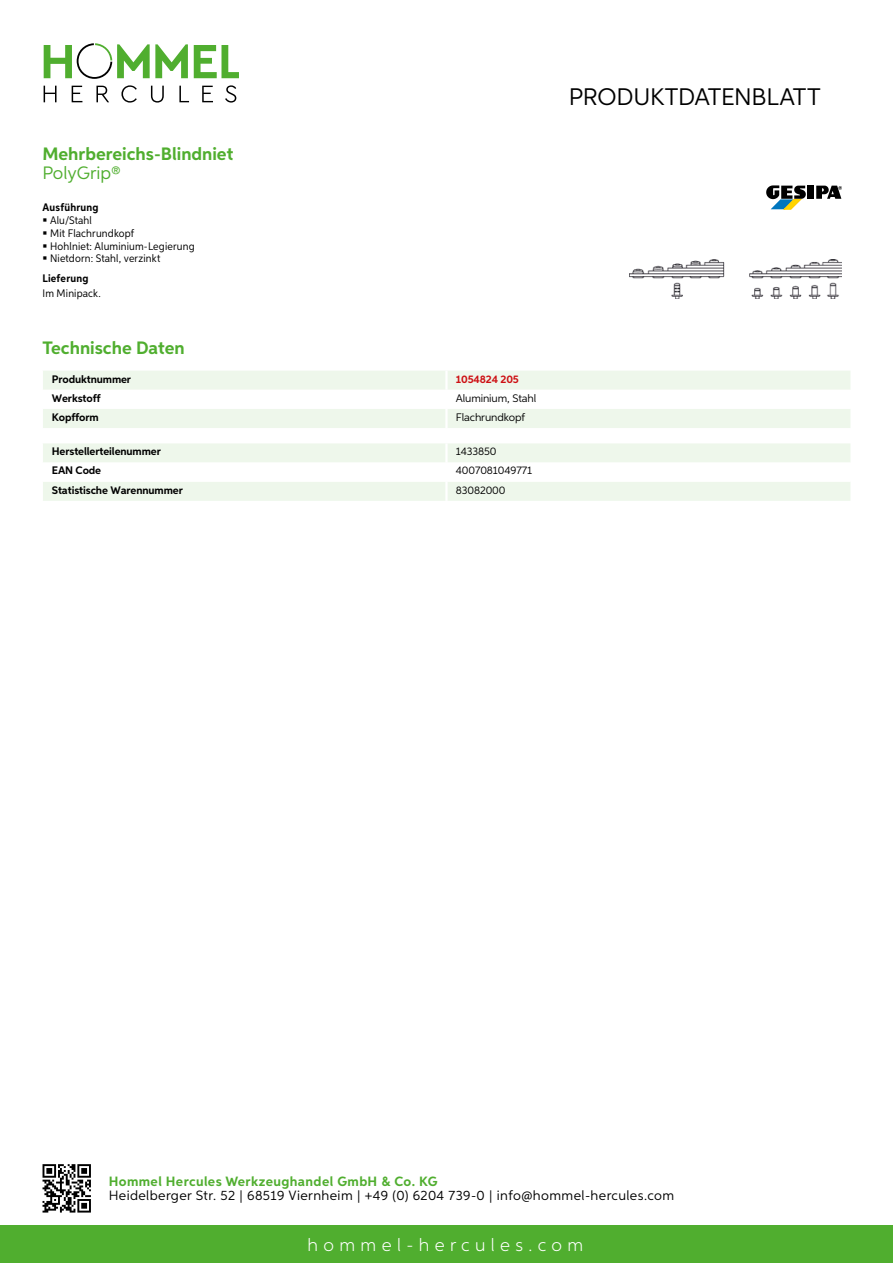
<style>
.page{position:relative;width:893px;height:1263px;background:#fff}
.page>*{position:absolute;margin:0;border:0;box-sizing:border-box;transform-origin:0 0}
.t1{font:24px "Aspira";letter-spacing:-.01em;color:#000}
.t2{font:700 18px "Aspira";color:#50ae2f}
.t3{font:300 18px "Aspira";letter-spacing:.3em;color:#fff}
.t4{font:18px "Aspira";color:#50ae2f}
.t5{font:13.5px "Aspira";letter-spacing:.03em;color:#000}
.t6{font:700 13.5px "Aspira";letter-spacing:.03em;color:#50ae2f}
.t7{font:10.95px/12.8px "Aspira Nar";letter-spacing:.015em;color:#000}
.t8{font:700 10.95px "Aspira";letter-spacing:-.01em;color:#000}
.t9{font:10.95px "Aspira";letter-spacing:-.01em;color:#000}
.t10{font:700 10.95px "Aspira Nar";letter-spacing:.02em;color:#000}
.t11{font:700 10.95px "Aspira";letter-spacing:-.01em;color:#cd1013}
</style>
<div class="page">
<div style="left:0;top:1226px;width:893px;height:37px;background:#50ae2f"></div>
<svg style="left:43px;top:1164px;width:48px;height:48px"></svg>
<svg style="left:194px;top:45px;width:45px;height:33px"></svg>
<svg style="left:44px;top:43px;width:144px;height:36px"></svg>
<svg style="left:44px;top:86px;width:13px;height:16px"></svg>
<svg style="left:72px;top:86px;width:10px;height:16px"></svg>
<svg style="left:96px;top:86px;width:13px;height:16px"></svg>
<svg style="left:121px;top:85px;width:16px;height:18px"></svg>
<svg style="left:151px;top:86px;width:13px;height:17px"></svg>
<svg style="left:179px;top:86px;width:10px;height:16px"></svg>
<svg style="left:202px;top:86px;width:11px;height:16px"></svg>
<svg style="left:225px;top:85px;width:11px;height:18px"></svg>
<svg style="left:43px;top:371px;width:807px;height:57px"></svg>
<hr style="left:445px;top:409px;width:3px;height:19px;background:#fff">
<svg style="left:43px;top:443px;width:807px;height:58px"></svg>
<hr style="left:445px;top:482px;width:3px;height:19px;background:#fff">
<img style="left:629px;top:259px;width:213px;height:39px">
<div style="left:807px;top:186px;width:7px;height:13px;background:#000"></div>
<svg style="left:766px;top:185px;width:40px;height:25px"></svg>
<svg style="left:816px;top:186px;width:26px;height:13px"></svg>
<h2 class="t2" style="left:43px;top:142px;width:192px">Mehrbereichs-Blindniet</h2>
<h2 class="t4" style="left:43px;top:162px;width:80px">PolyGrip®</h2>
<p class="t10" style="left:43px;top:201px;width:58px">Ausführung</p>
<p class="t7" style="left:50px;top:214px;width:146px">Alu/Stahl<br>Mit Flachrundkopf<br>Hohlniet: Aluminium-Legierung<br>Nietdorn: Stahl, verzinkt</p>
<p class="t10" style="left:43px;top:271px;width:47px">Lieferung</p>
<p class="t7" style="left:43px;top:286px;width:60px">Im Minipack.</p>
<h2 class="t2" style="left:43px;top:336px;width:144px">Technische Daten</h2>
<p class="t8" style="left:52px;top:372px;width:81px">Produktnummer</p>
<p class="t11" style="left:456px;top:372px;width:65px">1054824 205</p>
<p class="t8" style="left:52px;top:391px;width:50px">Werkstoff</p>
<p class="t9" style="left:456px;top:391px;width:82px">Aluminium, Stahl</p>
<p class="t8" style="left:52px;top:410px;width:48px">Kopfform</p>
<p class="t9" style="left:456px;top:410px;width:71px">Flachrundkopf</p>
<p class="t8" style="left:52px;top:445px;width:111px">Herstellerteilenummer</p>
<p class="t9" style="left:456px;top:445px;width:42px">1433850</p>
<p class="t8" style="left:52px;top:464px;width:51px">EAN Code</p>
<p class="t9" style="left:456px;top:464px;width:78px">4007081049771</p>
<p class="t8" style="left:52px;top:483px;width:132px">Statistische Warennummer</p>
<p class="t9" style="left:456px;top:483px;width:51px">83082000</p>
<h1 class="t1" style="left:569px;top:82px;width:253px">Produktdatenblatt</h1>
<p class="t6" style="left:109px;top:1172px;width:330px">Hommel Hercules Werkzeughandel GmbH &amp; Co. KG</p>
<p class="t5" style="left:109px;top:1187px;width:567px">Heidelberger Str. 52 | 68519 Viernheim | +49 (0) 6204 739-0 | info@hommel-hercules.com</p>
<h2 class="t3" style="left:307px;top:1234px;width:277px">hommel-hercules.com</h2>
</div>
